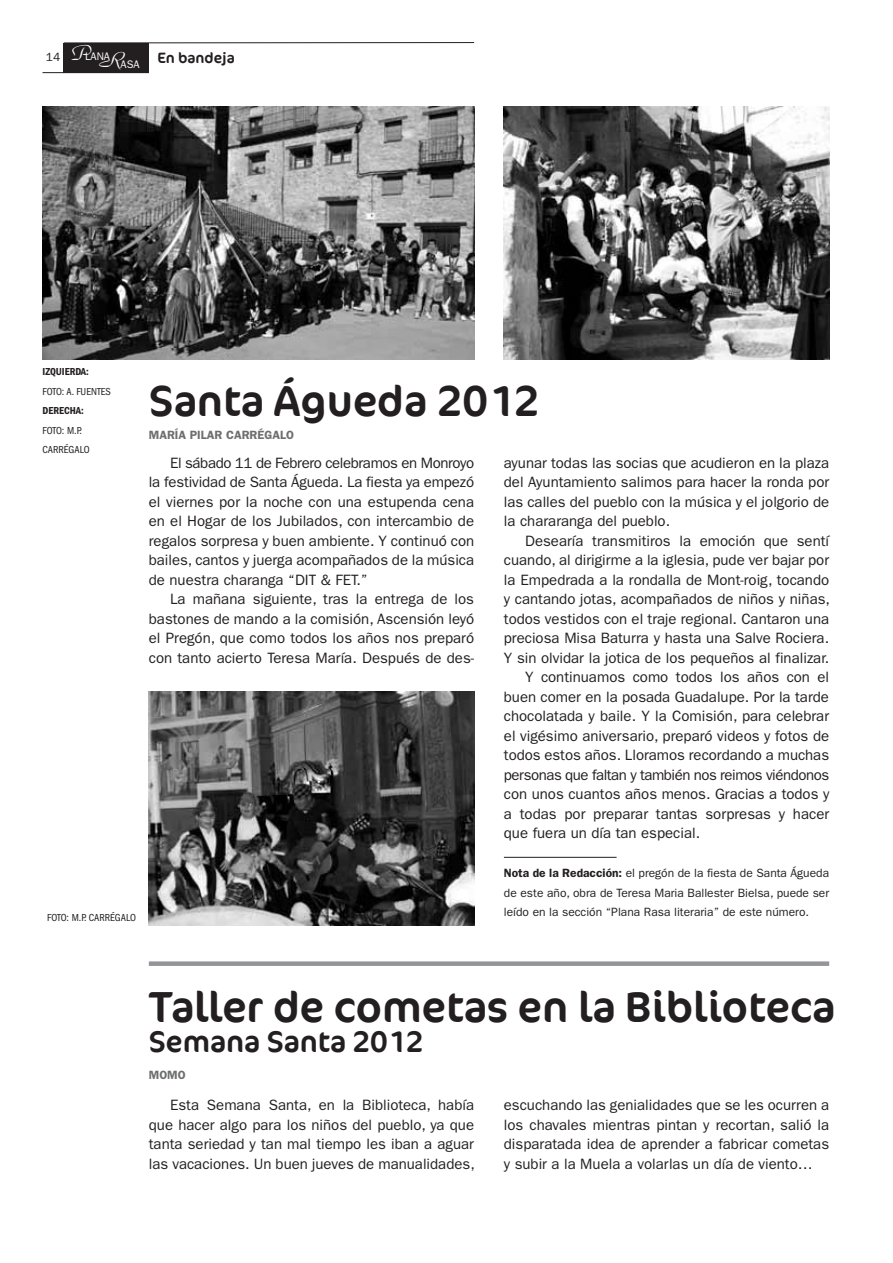
<style>
.page{position:relative;width:893px;height:1263px;background:#fff}
.page>*{position:absolute;margin:0;border:0;box-sizing:border-box;transform-origin:0 0}
.t1{font:43.5px "Cocon Offc";color:#231f20}
.t2{font:30px "Cocon Offc";color:#231f20}
.t3{font:28.35px "Park Avenue";color:#fff}
.t4{font:15px/19.5px "Franklin Gothic";color:#231f20;text-align:justify}
.t5{font:15px "Franklin Gothic";letter-spacing:-.03em;color:#231f20}
.t6{font:15px "Cocon Offc";color:#231f20}
.t7{font:12px/19.5px "Franklin Gothic";color:#231f20;text-align:justify}
.t8{font:600 12px "Franklin Gothic";color:#6d6e70}
.t9{font:10.95px "Franklin Gothic";color:#fff}
.t10{font:condensed 10.5px/19.5px "Franklin Gothic";color:#231f20}
.t11{font:600 condensed 10.5px "Franklin Gothic";color:#231f20}
.s1{font-weight:600}
</style>
<div class="page">
<div style="left:64px;top:43px;width:85px;height:30px;background:#231f20"></div>
<hr style="left:43px;top:72px;width:106px;height:1px;background:#231f20">
<hr style="left:64px;top:42px;width:410px;height:1px;background:#231f20">
<hr style="left:504px;top:857px;width:113px;height:1px;background:#231f20">
<img style="left:504px;top:106px;width:325px;height:254px">
<img style="left:149px;top:691px;width:325px;height:234px">
<img style="left:43px;top:106px;width:431px;height:254px">
<div style="left:149px;top:961px;width:680px;height:5px;background:#939598"></div>
<h3 class="t3" style="left:72px;top:34px;width:21px">P</h3>
<p class="t7" style="left:46px;top:48px;width:16px">14</p>
<p class="t6" style="left:157px;top:47px;width:79px">En bandeja</p>
<h3 class="t3" style="left:99px;top:41px;width:26px">R</h3>
<p class="t9" style="left:85px;top:53px;width:27px">LANA</p>
<p class="t9" style="left:121px;top:60px;width:21px">ASA</p>
<p class="t11" style="left:43px;top:368px;width:48px">IZQUIERDA:</p>
<p class="t10" style="left:43px;top:382px;width:70px">FOTO: A. FUENTES</p>
<p class="t11" style="left:43px;top:407px;width:43px">DERECHA:</p>
<p class="t10" style="left:43px;top:421px;width:49px">FOTO: M.P.<br>CARRÉGALO</p>
<p class="t10" style="left:47px;top:909px;width:90px">FOTO: M.P. CARRÉGALO</p>
<h1 class="t1" style="left:149px;top:370px;width:392px">Santa Águeda 2012</h1>
<p class="t8" style="left:149px;top:430px;width:147px">MARÍA PILAR CARRÉGALO</p>
<p class="t4" style="left:149px;top:454px;width:327px;text-indent:21px">El sábado 11 de Febrero celebramos en Monroyo la festividad de Santa Águeda. La fiesta ya empezó el viernes por la noche con una estupenda cena en el Hogar de los Jubilados, con intercambio de regalos sorpresa y buen ambiente. Y continuó con bailes, cantos y juerga acompañados de la música de nuestra charanga “DIT &amp; FET.”</p>
<p class="t4" style="left:149px;top:590px;width:327px;text-indent:21px">La mañana siguiente, tras la entrega de los bastones de mando a la comisión, Ascensión leyó el Pregón, que como todos los años nos preparó con tanto acierto Teresa María. Después de des-</p>
<p class="t4" style="left:504px;top:454px;width:327px">ayunar todas las socias que acudieron en la plaza del Ayuntamiento salimos para hacer la ronda por las calles del pueblo con la música y el jolgorio de la chararanga del pueblo.</p>
<p class="t4" style="left:525px;top:532px;width:306px">Desearía transmitiros la emoción que sentí</p>
<p class="t4" style="left:504px;top:551px;width:327px">cuando, al dirigirme a la iglesia, pude ver bajar por</p>
<p class="t4" style="left:504px;top:571px;width:327px">la Empedrada a la rondalla de Mont-roig, tocando</p>
<p class="t4" style="left:504px;top:590px;width:328px">y cantando jotas, acompañados de niños y niñas,</p>
<p class="t4" style="left:504px;top:610px;width:327px">todos vestidos con el traje regional. Cantaron una</p>
<p class="t4" style="left:504px;top:629px;width:327px">preciosa Misa Baturra y hasta una Salve Rociera.</p>
<p class="t4" style="left:504px;top:649px;width:327px">Y sin olvidar la jotica de los pequeños al finalizar.</p>
<p class="t4" style="left:525px;top:668px;width:306px">Y continuamos como todos los años con el</p>
<p class="t4" style="left:504px;top:688px;width:327px">buen comer en la posada Guadalupe. Por la tarde</p>
<p class="t4" style="left:504px;top:707px;width:327px">chocolatada y baile. Y la Comisión, para celebrar</p>
<p class="t4" style="left:504px;top:727px;width:327px">el vigésimo aniversario, preparó videos y fotos de</p>
<p class="t4" style="left:504px;top:746px;width:327px">todos estos años. Lloramos recordando a muchas</p>
<p class="t5" style="left:504px;top:769px;width:327px">personas que faltan y también nos reimos viéndonos</p>
<p class="t4" style="left:504px;top:785px;width:327px">con unos cuantos años menos. Gracias a todos y</p>
<p class="t4" style="left:504px;top:805px;width:327px">a todas por preparar tantas sorpresas y hacer</p>
<p class="t4" style="left:504px;top:824px;width:198px">que fuera un día tan especial.</p>
<p class="t7" style="left:504px;top:864px;width:327px"><span class="s1">Nota de la Redacción:</span> el pregón de la fiesta de Santa Águeda de este año, obra de Teresa Maria Ballester Bielsa, puede ser leído en la sección “Plana Rasa literaria” de este número.</p>
<h1 class="t1" style="left:149px;top:975px;width:688px">Taller de cometas en la Biblioteca</h1>
<h2 class="t2" style="left:149px;top:1019px;width:276px">Semana Santa 2012</h2>
<p class="t8" style="left:149px;top:1070px;width:38px">MOMO</p>
<p class="t4" style="left:149px;top:1096px;width:328px;text-indent:21px">Esta Semana Santa, en la Biblioteca, había que hacer algo para los niños del pueblo, ya que tanta seriedad y tan mal tiempo les iban a aguar las vacaciones. Un buen jueves de manualidades,</p>
<p class="t4" style="left:504px;top:1096px;width:327px">escuchando las genialidades que se les ocurren a los chavales mientras pintan y recortan, salió la disparatada idea de aprender a fabricar cometas y subir a la Muela a volarlas un día de viento…</p>
</div>
